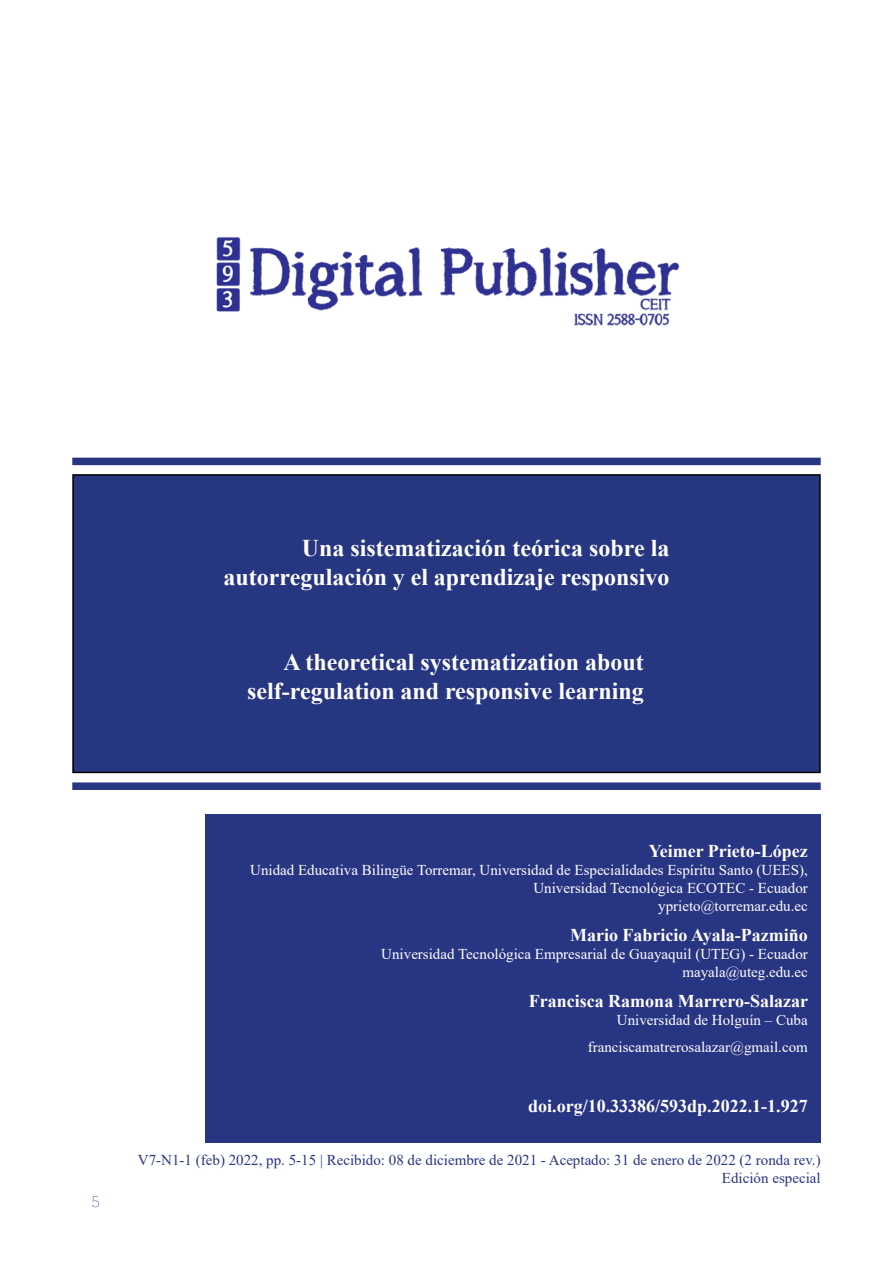
<style>
.page{position:relative;width:893px;height:1263px;background:#fff}
.page>*{position:absolute;margin:0;border:0;box-sizing:border-box;transform-origin:0 0}
.t1{font:700 24px/28.8px "Times New Roman";color:#fff;text-align:right}
.t2{font:700 18px "Times New Roman";color:#fff}
.t3{font:200 18px "Archer";color:#283583}
.t4{font:15px/18px "Times New Roman";color:#fff;text-align:right}
.t5{font:15px/18px "Times New Roman";color:#283583;text-align:right}
</style>
<div class="page">
<img style="left:216px;top:237px;width:464px;height:89px">
<div style="left:72px;top:458px;width:749px;height:7px;background:#283583"></div>
<div style="left:72px;top:782px;width:749px;height:8px;background:#283583"></div>
<div style="left:73px;top:475px;width:747px;height:297px;background:#273680"></div>
<div style="left:72px;top:474px;width:749px;height:299px;border:2px solid #000"></div>
<div style="left:205px;top:814px;width:615px;height:329px;background:#283583"></div>
<h1 class="t1" style="left:224px;top:533px;width:447px">Una sistematización teórica sobre la autorregulación y el aprendizaje responsivo</h1>
<h1 class="t1" style="left:247px;top:646px;width:398px">A theoretical systematization about self-regulation and responsive learning</h1>
<p class="t3" style="left:92px;top:1188px;width:9px">5</p>
<p class="t2" style="left:649px;top:838px;width:161px">Yeimer Prieto-López</p>
<p class="t4" style="left:250px;top:861px;width:559px">Unidad Educativa Bilingüe Torremar, Universidad de Especialidades Espíritu Santo (UEES),<br>Universidad Tecnológica ECOTEC - Ecuador<br>yprieto@torremar.edu.ec</p>
<p class="t2" style="left:570px;top:922px;width:239px">Mario Fabricio Ayala-Pazmiño</p>
<p class="t4" style="left:381px;top:945px;width:428px">Universidad Tecnológica Empresarial de Guayaquil (UTEG) - Ecuador mayala@uteg.edu.ec</p>
<p class="t2" style="left:529px;top:988px;width:281px">Francisca Ramona Marrero-Salazar</p>
<p class="t4" style="left:588px;top:1007px;width:221px;line-height:26.5px">Universidad de Holguín – Cuba franciscamatrerosalazar@gmail.com</p>
<p class="t2" style="left:528px;top:1093px;width:281px">doi.org/10.33386/593dp.2022.1-1.927</p>
<p class="t5" style="left:138px;top:1150px;width:684px">V7-N1-1 (feb) 2022, pp. 5-15 | Recibido: 08 de diciembre de 2021 - Aceptado: 31 de enero de 2022 (2 ronda rev.)<br>Edición especial</p>
</div>
